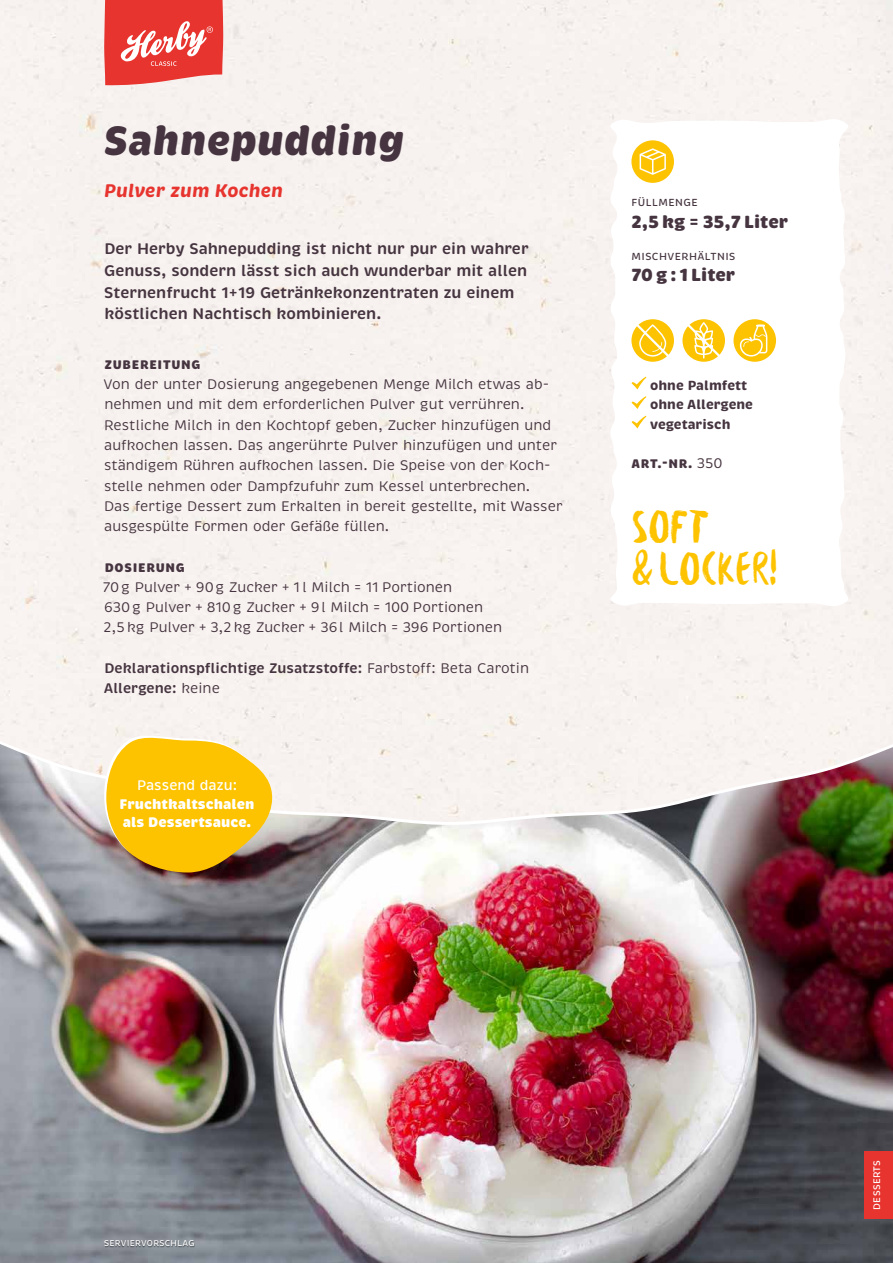
<style>
.page{position:relative;width:893px;height:1263px;background:#fff}
.page>*{position:absolute;margin:0;border:0;box-sizing:border-box;transform-origin:0 0}
.t1{font:49.5px/42px "Besom";letter-spacing:-.02em;color:#fdc300}
.t2{font:italic 900 42px "Brevia";color:#463540}
.t3{font:italic 700 18.75px "Brevia";color:#e7342f}
.t4{font:900 18px "Brevia";color:#463540}
.t5{font:600 15.75px/21.8px "Brevia";color:#463540}
.t6{font:14.25px/20.2px "Brevia";color:#463540}
.t7{font:600 14.25px/20.2px "Brevia";color:#463540}
.t8{font:900 14.25px/18.8px "Brevia";color:#fff}
.t9{font:500 14.25px "Brevia";color:#fff}
.t10{font:700 13.5px/19.5px "Brevia";color:#463540}
.t11{font:900 12.75px "Brevia";letter-spacing:.055em;color:#463540}
.t12{font:500 10.5px "Brevia";letter-spacing:.04em;color:#463540}
.t13{font:500 9.75px "Brevia";letter-spacing:.03em;color:#fff}
.t14{font:500 8.7px "Brevia";letter-spacing:.03em;color:#fff}
.s1{font-weight:400}
.s2{font-weight:400;font-size:14.25px}
</style>
<div class="page">
<img style="left:0;top:744px;width:893px;height:519px">
<svg style="left:603px;top:116px;width:251px;height:493px"></svg>
<svg style="left:631px;top:377px;width:15px;height:12px"></svg>
<svg style="left:631px;top:396px;width:15px;height:13px"></svg>
<svg style="left:631px;top:416px;width:15px;height:12px"></svg>
<svg style="left:631px;top:140px;width:43px;height:43px"></svg>
<svg style="left:631px;top:319px;width:43px;height:43px"></svg>
<svg style="left:104px;top:736px;width:168px;height:136px;background:#ebbb26"></svg>
<svg style="left:682px;top:319px;width:43px;height:43px"></svg>
<svg style="left:701px;top:324px;width:6px;height:10px"></svg>
<svg style="left:733px;top:319px;width:43px;height:43px"></svg>
<div style="left:864px;top:1151px;width:29px;height:67px;background:#e7342f"></div>
<div style="left:105px;top:1241px;width:90px;height:7px;background:#000;opacity:.5"></div>
<svg style="left:104px;top:0;width:119px;height:85px;background:#ea5652"></svg>
<h2 class="t2" style="left:104px;top:114px;width:302px">Sahnepudding</h2>
<h3 class="t3" style="left:104px;top:179px;width:181px">Pulver zum Kochen</h3>
<p class="t5" style="left:104px;top:238px;width:426px">Der Herby Sahnepudding ist nicht nur pur ein wahrer Genuss, sondern lässt sich auch wunderbar mit allen Sternenfrucht 1+19 Getränkekonzentraten zu einem köstlichen Nachtisch kombinieren.</p>
<p class="t11" style="left:104px;top:357px;width:98px">ZUBEREITUNG</p>
<p class="t6" style="left:104px;top:374px;width:461px">Von der unter Dosierung angegebenen Menge Milch etwas ab&shy;nehmen und mit dem erforderlichen Pulver gut verrühren.<br>Restliche Milch in den Kochtopf geben, Zucker hinzufügen und aufkochen lassen. Das angerührte Pulver hinzufügen und unter ständigem Rühren aufkochen lassen. Die Speise von der Koch&shy;stelle nehmen oder Dampfzufuhr zum Kessel unterbrechen.<br>Das fertige Dessert zum Erkalten in bereit gestellte, mit Wasser ausgespülte Formen oder Gefäße füllen.</p>
<p class="t11" style="left:105px;top:559px;width:82px">DOSIERUNG</p>
<p class="t6" style="left:103px;top:577px;width:401px">70g Pulver + 90g Zucker + 1 l Milch = 11 Portionen<br>630g Pulver + 810g Zucker + 9l Milch = 100 Portionen<br>2,5 kg Pulver + 3,2 kg Zucker + 36l Milch = 396 Portionen</p>
<p class="t7" style="left:104px;top:658px;width:427px">Deklarationspflichtige Zusatzstoffe: <span class="s1">Farbstoff: Beta Carotin<br></span>Allergene: <span class="s1">keine</span></p>
<p class="t9" style="left:137px;top:776px;width:101px">Passend dazu:</p>
<p class="t8" style="left:120px;top:794px;width:137px">Fruchtkaltschalen als Dessertsauce.</p>
<p class="t12" style="left:631px;top:196px;width:68px">FÜLLMENGE</p>
<p class="t4" style="left:631px;top:210px;width:158px">2,5 kg = 35,7 Liter</p>
<p class="t12" style="left:631px;top:249px;width:105px">MISCHVERHÄLTNIS</p>
<p class="t4" style="left:631px;top:263px;width:105px">70 g : 1 Liter</p>
<p class="t10" style="left:650px;top:375px;width:104px">ohne Palmfett ohne Allergene vegetarisch</p>
<p class="t11" style="left:632px;top:455px;width:93px">ART.-NR. <span class="s2">350</span></p>
<h1 class="t1" style="left:631px;top:504px;width:147px">SOFT<br>&amp; LOCKER!</h1>
<p class="t14" style="left:104px;top:1237px;width:92px">SERVIERVORSCHLAG</p>
<p class="t13" style="left:871px;top:1210px;width:51px;rotate:-90deg">DESSERTS</p>
</div>
